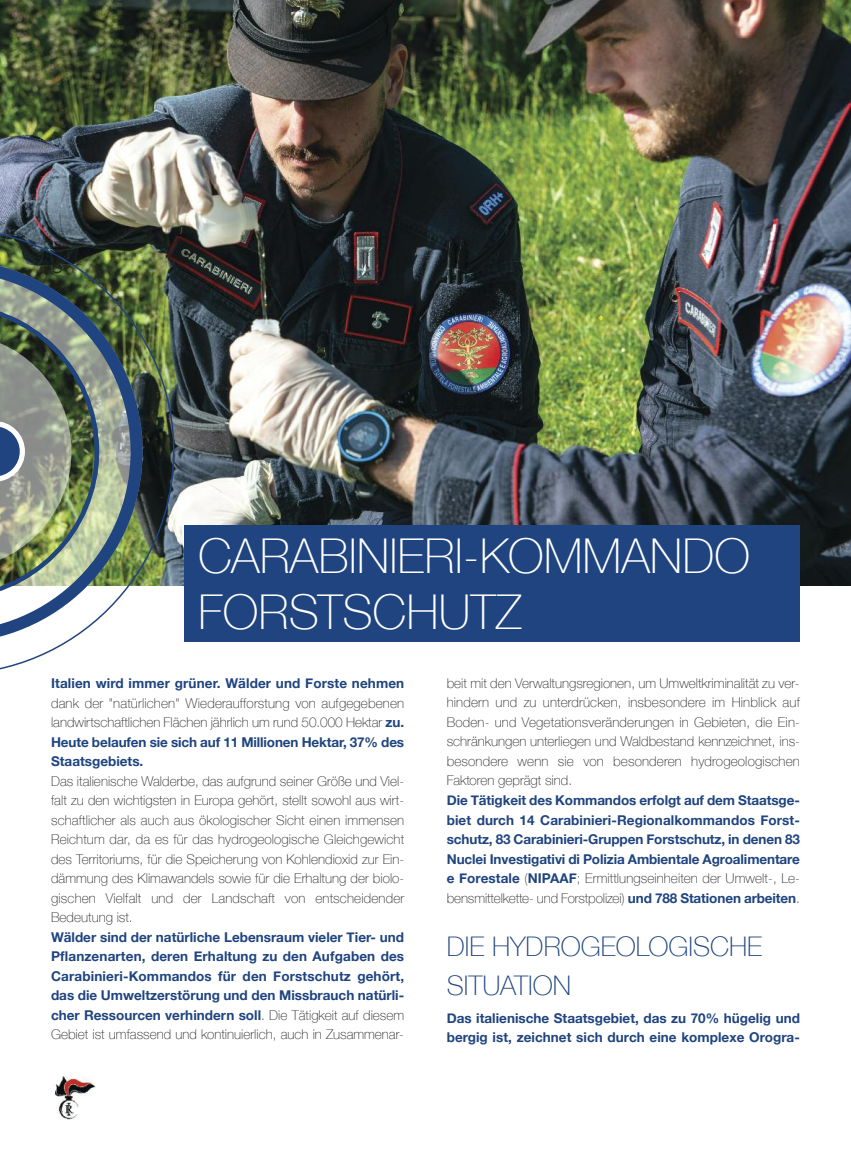
<style>
.page{position:relative;width:851px;height:1149px;background:#fff}
.page>*{position:absolute;margin:0;border:0;box-sizing:border-box;transform-origin:0 0}
.t1{font:100 48px/55.9px "Helvetica Neue";color:#fff}
.t2{font:100 27px/38.2px "Helvetica Neue";color:#1f447f}
.t3{font:100 13.5px/19.5px "Helvetica Neue";color:#272526;text-align:justify}
.t4{font:700 13.5px/19.5px "Helvetica Neue";color:#1f447f;text-align:justify}
.s1{font-weight:700;color:#1f447f}
.s2{font-weight:100;color:#272526}
</style>
<div class="page">
<img style="left:0;top:0;width:850px;height:585px">
<img style="left:0;top:228px;width:174px;height:442px">
<img style="left:0;top:260px;width:142px;height:382px">
<img style="left:0;top:303px;width:99px;height:296px">
<div style="left:185px;top:525px;width:614px;height:116px;background:#1f447f"></div>
<img style="left:54px;top:1076px;width:41px;height:42px">
<h1 class="t1" style="left:198px;top:527px;width:553px">CARABINIERI-KOMMANDO<br>FORSTSCHUTZ</h1>
<p class="t4" style="left:51px;top:673px;width:354px">Italien wird immer grüner. Wälder und Forste nehmen</p>
<p class="t3" style="left:51px;top:692px;width:354px">dank der "natürlichen" Wiederaufforstung von aufgegebenen landwirtschaftlichen Flächen jährlich um rund 50.000 Hektar <span class="s1">zu.<br>Heute belaufen sie sich auf 11 Millionen Hektar, 37% des Staatsgebiets.</span></p>
<p class="t3" style="left:51px;top:770px;width:354px">Das italienische Walderbe, das aufgrund seiner Größe und Viel&shy;falt zu den wichtigsten in Europa gehört, stellt sowohl aus wirt&shy;schaftlicher als auch aus ökologischer Sicht einen immensen Reichtum dar, da es für das hydrogeologische Gleichgewicht des Territoriums, für die Speicherung von Kohlendioxid zur Ein&shy;dämmung des Klimawandels sowie für die Erhaltung der biolo&shy;gischen Vielfalt und der Landschaft von entscheidender Bedeutung ist.</p>
<p class="t4" style="left:51px;top:926px;width:354px">Wälder sind der natürliche Lebensraum vieler Tier- und Pflanzenarten, deren Erhaltung zu den Aufgaben des Carabinieri-Kommandos für den Forstschutz gehört, das die Umweltzerstörung und den Missbrauch natürli&shy;cher Ressourcen verhindern soll<span class="s2">. Die Tätigkeit auf diesem Gebiet ist umfassend und kontinuierlich, auch in Zusammenar-</span></p>
<p class="t3" style="left:446px;top:672px;width:354px">beit mit den Verwaltungsregionen, um Umweltkriminalität zu ver&shy;hindern und zu unterdrücken, insbesondere im Hinblick auf Boden- und Vegetationsveränderungen in Gebieten, die Ein&shy;schränkungen unterliegen und Waldbestand kennzeichnet, ins&shy;besondere wenn sie von besonderen hydrogeologischen Faktoren geprägt sind.</p>
<p class="t4" style="left:446px;top:789px;width:354px">Die Tätigkeit des Kommandos erfolgt auf dem Staatsge&shy;biet durch 14 Carabinieri-Regionalkommandos Forst&shy;schutz, 83 Carabinieri-Gruppen Forstschutz, in denen 83<br>Nuclei Investigativi di Polizia Ambientale Agroalimentare e Forestale <span class="s2">(</span>NIPAAF<span class="s2">; Ermittlungseinheiten der Umwelt-, Le&shy;bensmittelkette- und Forstpolizei)</span> und 788 Stationen arbeiten<span class="s2">.</span></p>
<h2 class="t2" style="left:446px;top:926px;width:317px">DIE HYDROGEOLOGISCHE<br>SITUATION</h2>
<p class="t4" style="left:446px;top:1007px;width:354px">Das italienische Staatsgebiet, das zu 70% hügelig und bergig ist, zeichnet sich durch eine komplexe Orogra-</p>
</div>
